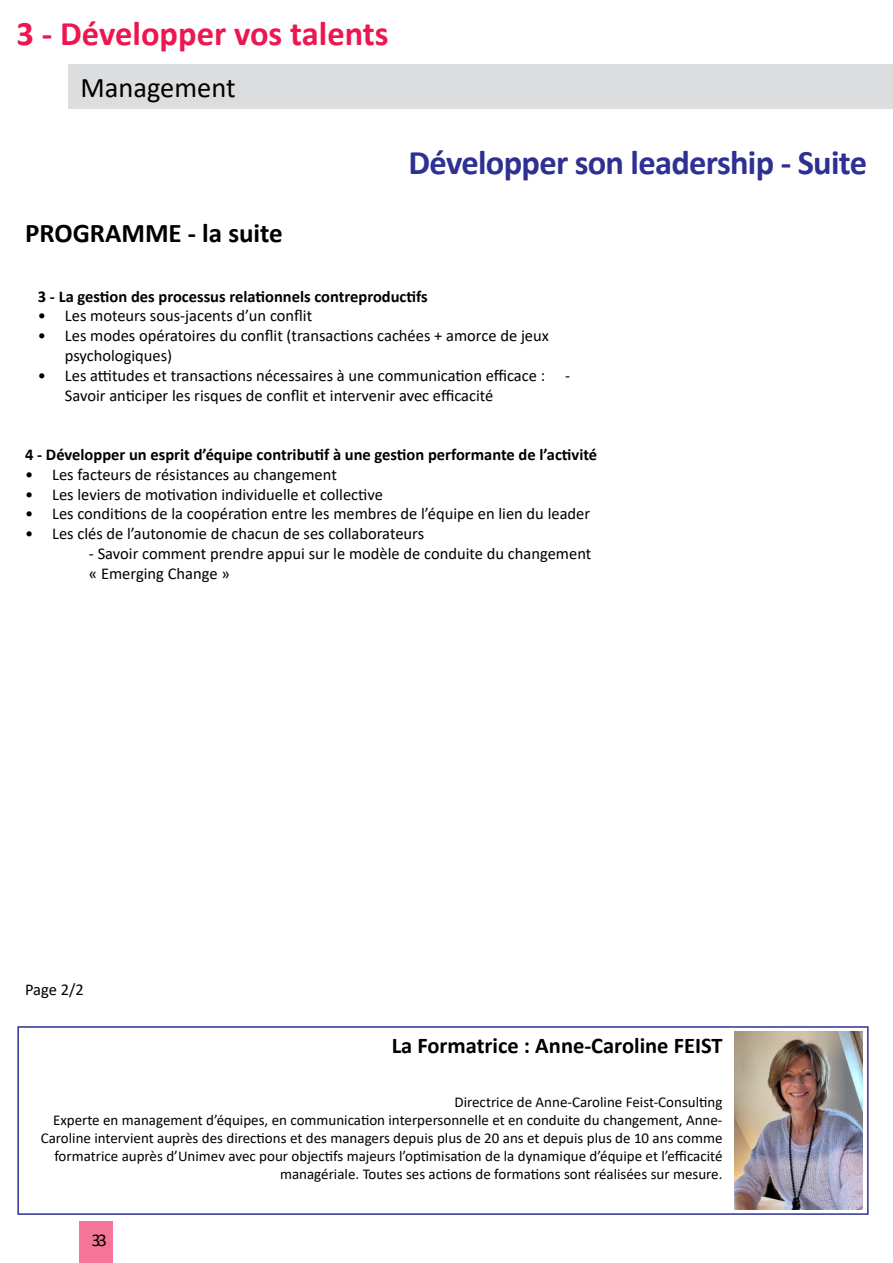
<style>
.page{position:relative;width:893px;height:1263px;background:#fff}
.page>*{position:absolute;margin:0;border:0;box-sizing:border-box;transform-origin:0 0}
.t1{font:700 34.5px "Calibri";letter-spacing:-.02em;color:#2e3092}
.t2{font:700 34.5px "Calibri";color:#ed1651}
.t3{font:28.5px "Calibri";color:#000}
.t4{font:700 27px "Calibri";color:#000}
.t5{font:700 22.5px "Calibri";color:#000}
.t6{font:18px "Calibri";color:#000}
.t7{font:16.5px/19.8px "Calibri";color:#000}
.t8{font:700 16.5px "Calibri";color:#000}
.t9{font:15px/18px "Calibri";color:#000;text-align:right}
</style>
<div class="page">
<div style="left:17px;top:1026px;width:852px;height:189px;border:2px solid #2e3092"></div>
<div style="left:68px;top:64px;width:825px;height:44px;background:#dcddde"></div>
<div style="left:79px;top:1221px;width:34px;height:42px;background:#f47598"></div>
<img style="left:735px;top:1031px;width:127px;height:179px">
<h1 class="t2" style="left:17px;top:9px;width:373px">3 - Développer vos talents</h1>
<h2 class="t3" style="left:80px;top:67px;width:157px">Management</h2>
<h3 class="t4" style="left:25px;top:214px;width:259px">PROGRAMME - la suite</h3>
<h1 class="t1" style="left:408px;top:138px;width:460px">Développer son leadership - Suite</h1>
<p class="t8" style="left:38px;top:284px;width:391px">3 - La gestion des processus relationnels contreproductifs</p>
<p class="t7" style="left:38px;top:306px;width:276px">• Les moteurs sous-jacents d’un conflit</p>
<p class="t7" style="left:65px;top:325px;width:486px;text-indent:-27px">• Les modes opératoires du conflit (transactions cachées + amorce de jeux psychologiques)</p>
<p class="t7" style="left:65px;top:365px;width:507px;text-indent:-27px">• Les attitudes et transactions nécessaires à une communication efficace : -<br>Savoir anticiper les risques de conflit et intervenir avec efficacité</p>
<p class="t8" style="left:25px;top:443px;width:574px">4 - Développer un esprit d’équipe contributif à une gestion performante de l’activité</p>
<p class="t7" style="left:25px;top:464px;width:313px">• Les facteurs de résistances au changement</p>
<p class="t7" style="left:25px;top:484px;width:359px">• Les leviers de motivation individuelle et collective</p>
<p class="t7" style="left:25px;top:504px;width:567px">• Les conditions de la coopération entre les membres de l’équipe en lien du leader</p>
<p class="t7" style="left:25px;top:523px;width:401px">• Les clés de l’autonomie de chacun de ses collaborateurs</p>
<p class="t7" style="left:89px;top:543px;width:504px">- Savoir comment prendre appui sur le modèle de conduite du changement « Emerging Change »</p>
<p class="t7" style="left:25px;top:979px;width:60px">Page 2/2</p>
<h3 class="t5" style="left:392px;top:1030px;width:332px">La Formatrice : Anne-Caroline FEIST</h3>
<p class="t9" style="left:41px;top:1093px;width:683px">Directrice de Anne-Caroline Feist-Consulting<br>Experte en management d’équipes, en communication interpersonnelle et en conduite du changement, Anne-Caroline intervient auprès des directions et des managers depuis plus de 20 ans et depuis plus de 10 ans comme formatrice auprès d’Unimev avec pour objectifs majeurs l’optimisation de la dynamique d’équipe et l’efficacité managériale. Toutes ses actions de formations sont réalisées sur mesure.</p>
<p class="t6" style="left:91px;top:1228px;width:17px">33</p>
</div>
